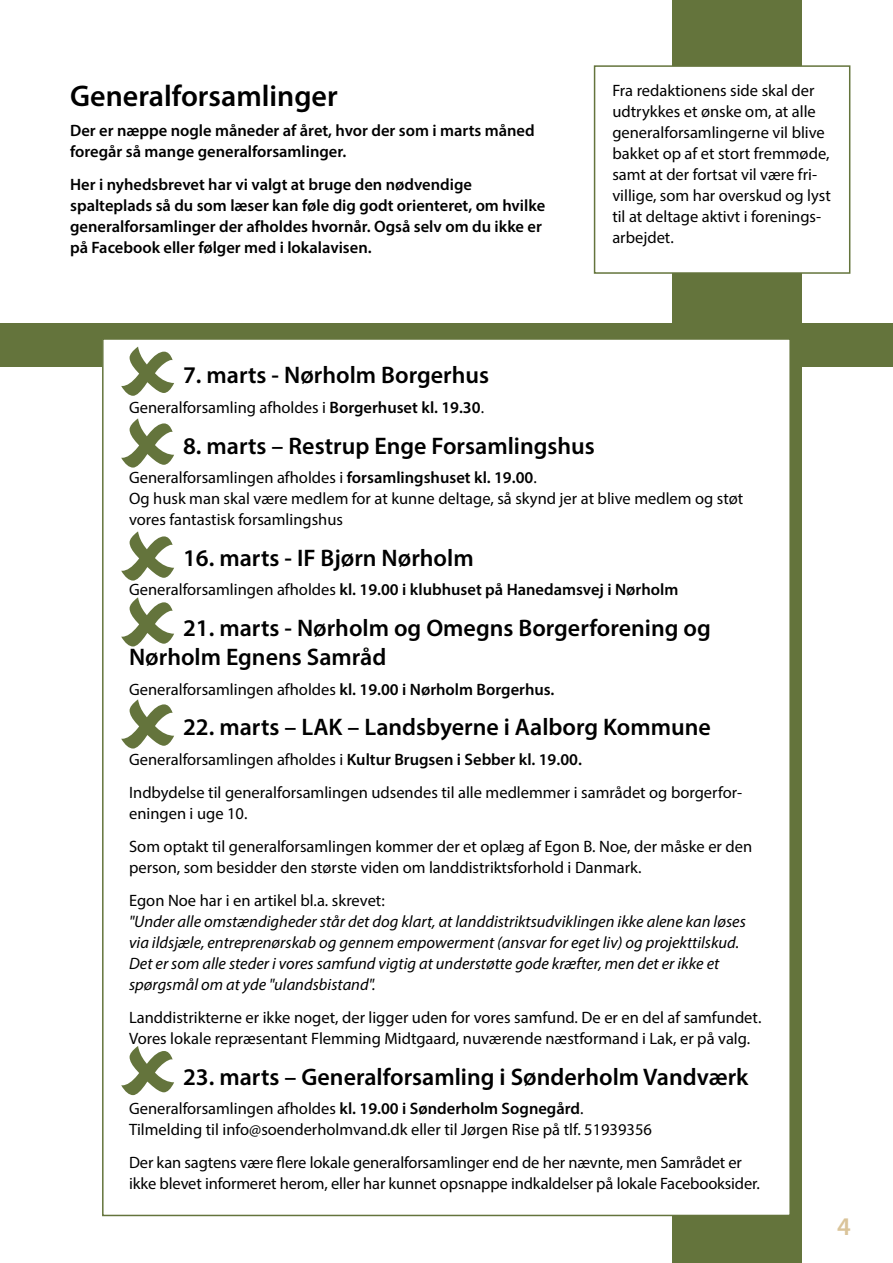
<style>
.page{position:relative;width:893px;height:1263px;background:#fff}
.page>*{position:absolute;margin:0;border:0;box-sizing:border-box;transform-origin:0 0}
.t1{font:600 30px "Myriad Pro";color:#000}
.t2{font:600 25.5px "Myriad Pro";color:#dac49a}
.t3{font:600 24px/28.8px "Myriad Pro";color:#000}
.t4{font:16.5px/21px "Myriad Pro";color:#000}
.t5{font:600 16.5px/21px "Myriad Pro";color:#000}
.t6{font:italic 16.5px/21px "Myriad Pro";color:#000}
.s1{font-weight:600}
.s2{font-weight:400}
</style>
<div class="page">
<div style="left:0;top:323px;width:893px;height:44px;background:#64743c"></div>
<div style="left:672px;top:0;width:129px;height:1263px;background:#64743c"></div>
<div style="left:103px;top:339px;width:687px;height:876px;background:#fff"></div>
<svg style="left:121px;top:347px;width:53px;height:49px"></svg>
<svg style="left:121px;top:418px;width:53px;height:50px"></svg>
<svg style="left:121px;top:531px;width:53px;height:50px"></svg>
<svg style="left:121px;top:597px;width:53px;height:49px"></svg>
<svg style="left:121px;top:699px;width:53px;height:49px"></svg>
<svg style="left:121px;top:1046px;width:53px;height:49px"></svg>
<div style="left:595px;top:66px;width:255px;height:207px;background:#fff"></div>
<div style="left:594px;top:65px;width:256px;height:209px;border:2px solid #64743c"></div>
<h1 class="t1" style="left:70px;top:77px;width:269px">Generalforsamlinger</h1>
<p class="t5" style="left:70px;top:119px;width:466px">Der er næppe nogle måneder af året, hvor der som i marts måned foregår så mange generalforsamlinger.</p>
<p class="t5" style="left:70px;top:173px;width:476px">Her i nyhedsbrevet har vi valgt at bruge den nødvendige spalteplads så du som læser kan føle dig godt orienteret, om hvilke generalforsamlinger der afholdes hvornår. Også selv om du ikke er på Facebook eller følger med i lokalavisen.</p>
<p class="t4" style="left:612px;top:80px;width:220px">Fra redaktionens side skal der udtrykkes et ønske om, at alle generalforsamlingerne vil blive bakket op af et stort fremmøde, samt at der fortsat vil være fri&shy;villige, som har overskud og lyst til at deltage aktivt i forenings&shy;arbejdet.</p>
<h3 class="t3" style="left:183px;top:360px;width:308px">7. marts - Nørholm Borgerhus</h3>
<p class="t4" style="left:129px;top:396px;width:356px">Generalforsamling afholdes i <span class="s1">Borgerhuset kl. 19.30</span>.</p>
<h3 class="t3" style="left:183px;top:430px;width:413px">8. marts – Restrup Enge Forsamlingshus</h3>
<p class="t4" style="left:129px;top:467px;width:616px">Generalforsamlingen afholdes i <span class="s1">forsamlingshuset kl. 19.00</span>.<br>Og husk man skal være medlem for at kunne deltage, så skynd jer at blive medlem og støt vores fantastisk forsamlingshus</p>
<h3 class="t3" style="left:183px;top:543px;width:292px">16. marts - IF Bjørn Nørholm</h3>
<p class="t5" style="left:129px;top:579px;width:551px"><span class="s2">Generalforsamlingen afholdes</span> kl. 19.00 i klubhuset på Hanedamsvej i Nørholm</p>
<h3 class="t3" style="left:129px;top:613px;width:583px;text-indent:54px">21. marts - Nørholm og Omegns Borgerforening og<br>Nørholm Egnens Samråd</h3>
<p class="t4" style="left:129px;top:678px;width:427px">Generalforsamlingen afholdes <span class="s1">kl. 19.00 i Nørholm Borgerhus.</span></p>
<h3 class="t3" style="left:183px;top:712px;width:529px">22. marts – LAK – Landsbyerne i Aalborg Kommune</h3>
<p class="t4" style="left:129px;top:742px;width:615px;line-height:33px">Generalforsamlingen afholdes i <span class="s1">Kultur Brugsen i Sebber kl. 19.00.<br></span>Indbydelse til generalforsamlingen udsendes til alle medlemmer i samrådet og borgerfor-</p>
<p class="t4" style="left:129px;top:796px;width:625px;line-height:33px">eningen i uge 10.<br>Som optakt til generalforsamlingen kommer der et oplæg af Egon B. Noe, der måske er den</p>
<p class="t4" style="left:129px;top:850px;width:514px;line-height:33px">person, som besidder den største viden om landdistriktsforhold i Danmark.<br>Egon Noe har i en artikel bl.a. skrevet:</p>
<p class="t6" style="left:129px;top:910px;width:618px">"Under alle omstændigheder står det dog klart, at landdistriktsudviklingen ikke alene kan løses via ildsjæle, entreprenørskab og gennem empowerment (ansvar for eget liv) og projekttilskud.<br>Det er som alle steder i vores samfund vigtig at understøtte gode kræfter, men det er ikke et spørgsmål om at yde "ulandsbistand".</p>
<p class="t4" style="left:129px;top:1006px;width:634px">Landdistrikterne er ikke noget, der ligger uden for vores samfund. De er en del af samfundet.<br>Vores lokale repræsentant Flemming Midtgaard, nuværende næstformand i Lak, er på valg.</p>
<h3 class="t3" style="left:183px;top:1061px;width:567px">23. marts – Generalforsamling i Sønderholm Vandværk</h3>
<p class="t4" style="left:129px;top:1098px;width:524px">Generalforsamlingen afholdes <span class="s1">kl. 19.00 i Sønderholm Sognegård</span>.<br>Tilmelding til info@soenderholmvand.dk eller til Jørgen Rise på tlf. 51939356</p>
<p class="t4" style="left:129px;top:1152px;width:632px">Der kan sagtens være flere lokale generalforsamlinger end de her nævnte, men Samrådet er ikke blevet informeret herom, eller har kunnet opsnappe indkaldelser på lokale Facebooksider.</p>
<h2 class="t2" style="left:837px;top:1210px;width:15px">4</h2>
</div>
